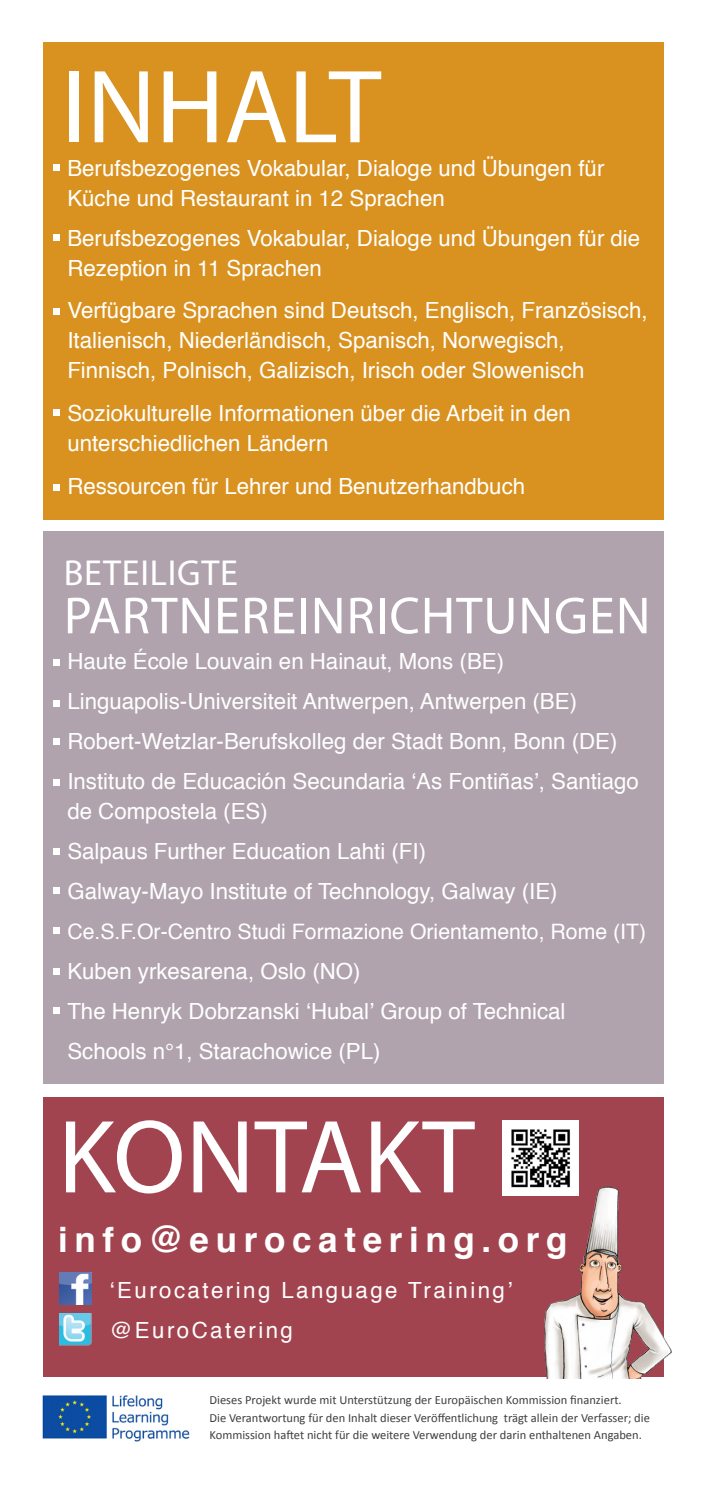
<style>
.page{position:relative;width:709px;height:1489px;background:#fff}
.page>*{position:absolute;margin:0;border:0;box-sizing:border-box;transform-origin:0 0}
.t1{font:105px "Myriad Pro";color:#fff}
.t2{font:52.5px "Myriad Pro";letter-spacing:.02em;color:#fff}
.t3{font:36.25px "Myriad Pro";letter-spacing:.02em;color:#fff}
.t4{font:700 35px "Helvetica";letter-spacing:.19em;color:#fff}
.t5{font:22.25px/30px "Helvetica";color:#fff}
.t6{font:22.25px "Helvetica";letter-spacing:.11em;color:#fff}
.t7{font:21.25px "Helvetica";color:#fff}
.t8{font:12.5px/17.5px "Calibri";color:#403f40}
</style>
<div class="page">
<div style="left:43px;top:42px;width:620px;height:477px;background:#d99220"></div>
<div style="left:43px;top:531px;width:620px;height:552px;background:#b0a3ad"></div>
<svg style="left:53px;top:659px;width:6px;height:6px"></svg>
<svg style="left:53px;top:700px;width:6px;height:6px"></svg>
<svg style="left:53px;top:739px;width:6px;height:6px"></svg>
<svg style="left:53px;top:779px;width:6px;height:6px"></svg>
<svg style="left:53px;top:848px;width:6px;height:6px"></svg>
<svg style="left:53px;top:887px;width:6px;height:6px"></svg>
<svg style="left:53px;top:927px;width:6px;height:6px"></svg>
<svg style="left:53px;top:968px;width:6px;height:6px"></svg>
<svg style="left:53px;top:1007px;width:6px;height:6px"></svg>
<div style="left:43px;top:1096px;width:620px;height:280px;background:#a24450"></div>
<img style="left:514px;top:1172px;width:158px;height:205px">
<img style="left:59px;top:1272px;width:32px;height:32px">
<img style="left:59px;top:1313px;width:32px;height:32px">
<img style="left:42px;top:1395px;width:148px;height:47px">
<svg style="left:53px;top:164px;width:6px;height:6px"></svg>
<svg style="left:53px;top:235px;width:6px;height:6px"></svg>
<svg style="left:53px;top:308px;width:6px;height:6px"></svg>
<svg style="left:53px;top:409px;width:6px;height:6px"></svg>
<svg style="left:53px;top:484px;width:6px;height:6px"></svg>
<img style="left:503px;top:1120px;width:75px;height:75px">
<p class="t1" style="left:62px;top:42px;width:321px">INHALT</p>
<p class="t5" style="left:67px;top:154px;width:538px">Berufsbezogenes Vokabular, Dialoge und Übungen für<br>Küche und Restaurant in 12 Sprachen</p>
<p class="t5" style="left:67px;top:224px;width:574px">Berufsbezogenes Vokabular, Dialoge und Übungen für die<br>Rezeption in 11 Sprachen</p>
<p class="t5" style="left:67px;top:296px;width:581px">Verfügbare Sprachen sind Deutsch, Englisch, Französisch,<br>Italienisch, Niederländisch, Spanisch, Norwegisch,<br>Finnisch, Polnisch, Galizisch, Irisch oder Slowenisch</p>
<p class="t5" style="left:67px;top:399px;width:505px">Soziokulturelle Informationen über die Arbeit in den unterschiedlichen Ländern</p>
<p class="t5" style="left:67px;top:471px;width:459px">Ressourcen für Lehrer und Benutzerhandbuch</p>
<p class="t3" style="left:64px;top:550px;width:176px">BETEILIGTE</p>
<p class="t2" style="left:64px;top:583px;width:588px">PARTNEREINRICHTUNGEN</p>
<p class="t5" style="left:67px;top:646px;width:438px">Haute École Louvain en Hainaut, Mons (BE)</p>
<p class="t5" style="left:67px;top:686px;width:511px">Linguapolis-Universiteit Antwerpen, Antwerpen (BE)</p>
<p class="t5" style="left:67px;top:726px;width:551px">Robert-Wetzlar-Berufskolleg der Stadt Bonn, Bonn (DE)</p>
<p class="t5" style="left:67px;top:766px;width:573px">Instituto de Educación Secundaria ‘As Fontiñas’, Santiago de Compostela (ES)</p>
<p class="t5" style="left:67px;top:836px;width:360px">Salpaus Further Education Lahti (FI)</p>
<p class="t5" style="left:67px;top:876px;width:492px">Galway-Mayo Institute of Technology, Galway (IE)</p>
<p class="t7" style="left:67px;top:914px;width:580px">Ce.S.F.Or-Centro Studi Formazione Orientamento, Rome (IT)</p>
<p class="t5" style="left:67px;top:956px;width:295px">Kuben yrkesarena, Oslo (NO)</p>
<p class="t5" style="left:67px;top:996px;width:499px">The Henryk Dobrzanski ‘Hubal’ Group of Technical</p>
<p class="t5" style="left:67px;top:1036px;width:315px">Schools n°1, Starachowice (PL)</p>
<p class="t1" style="left:58px;top:1092px;width:418px">KONTAKT</p>
<p class="t4" style="left:58px;top:1211px;width:511px">info@eurocatering.org</p>
<p class="t6" style="left:110px;top:1272px;width:404px">‘Eurocatering Language Training’</p>
<p class="t6" style="left:110px;top:1312px;width:185px">@EuroCatering</p>
<p class="t8" style="left:209px;top:1391px;width:414px">Dieses Projekt wurde mit Unterstützung der Europäischen Kommission finanziert.</p>
<p class="t8" style="left:209px;top:1408px;width:442px">Die Verantwortung für den Inhalt dieser Veröffentlichung trägt allein der Verfasser; die<br>Kommission haftet nicht für die weitere Verwendung der darin enthaltenen Angaben.</p>
</div>
